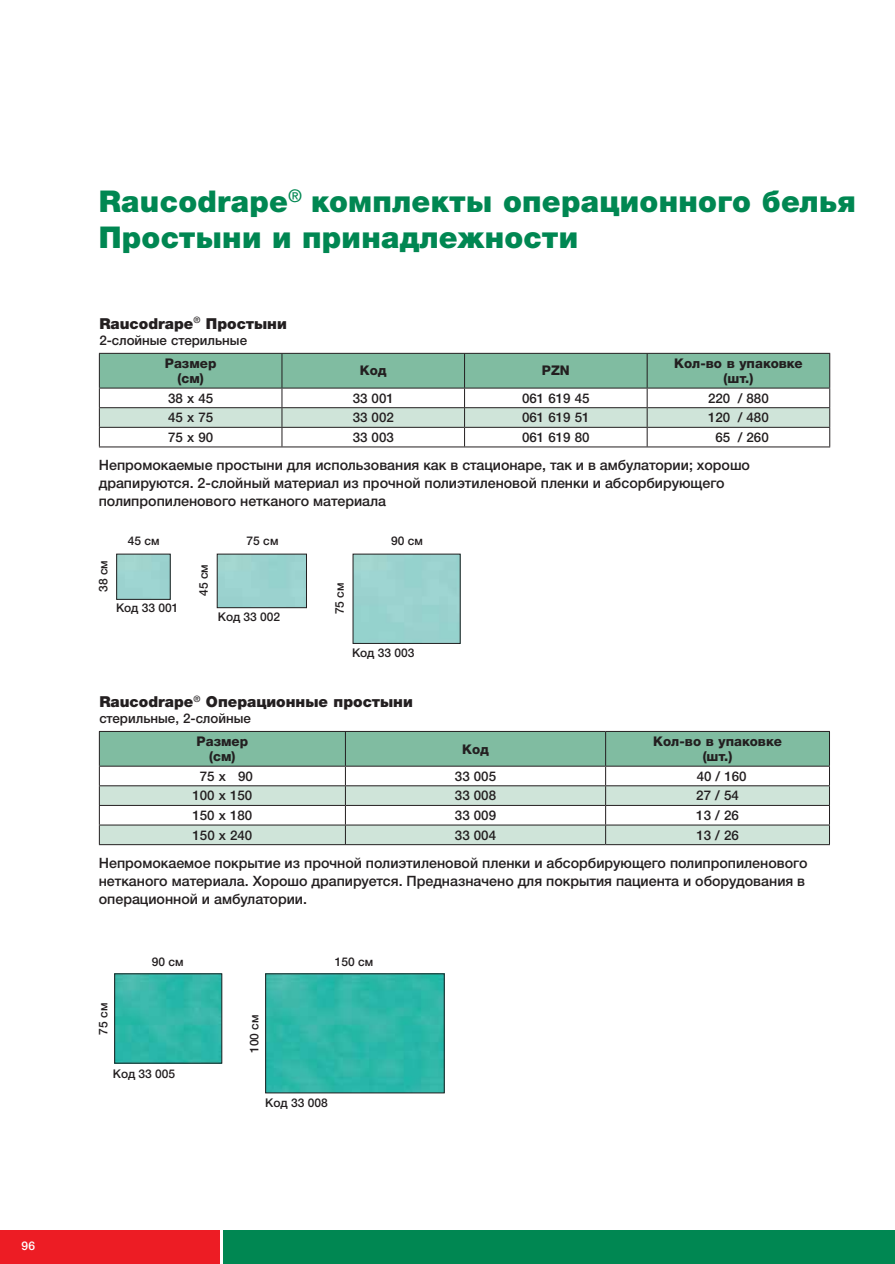
<style>
.page{position:relative;width:895px;height:1264px;background:#fff}
.page>*{position:absolute;margin:0;border:0;box-sizing:border-box;transform-origin:0 0}
.t1{font:900 30px/36px "Helvetica Neue LTW1 G";letter-spacing:.01em;color:#008752}
.t2{font:900 15.15px "Helvetica Neue LTW1 G";color:#231f20}
.t3{font:500 14.25px/18px "Helvetica Neue LTW1 G";color:#231f20}
.t4{font:500 13.35px "Helvetica Neue LTW1 G";color:#231f20}
.t5{font:800 13.35px/15.1px "Helvetica Neue LTW1 G";color:#231f20;text-align:center}
.t6{font:500 12px "Helvetica Neue LTW1 G";color:#231f20}
.t7{font:500 12px "Helvetica Neue LTW1 G";color:#fff}
</style>
<div class="page">
<div style="left:224px;top:1230px;width:671px;height:33px;background:#008752"></div>
<div style="left:0;top:1230px;width:220px;height:33px;background:#ed1c24"></div>
<div style="left:116px;top:554px;width:55px;height:46px;border:1px solid #231f20"></div>
<div style="left:217px;top:554px;width:90px;height:54px;border:1px solid #231f20"></div>
<div style="left:353px;top:554px;width:108px;height:90px;border:1px solid #231f20"></div>
<img style="left:116px;top:975px;width:104px;height:86px">
<div style="left:114px;top:973px;width:108px;height:90px;border:1px solid #231f20"></div>
<img style="left:267px;top:975px;width:176px;height:116px">
<div style="left:265px;top:973px;width:180px;height:120px;border:1px solid #231f20"></div>
<svg style="left:99px;top:353px;width:731px;height:94px"></svg>
<hr style="left:99px;top:388px;width:548px;height:1px;background:#231f20">
<hr style="left:282px;top:407px;width:365px;height:1px;background:#231f20">
<hr style="left:99px;top:427px;width:183px;height:1px;background:#231f20">
<hr style="left:99px;top:844px;width:507px;height:1px;background:#231f20">
<hr style="left:606px;top:844px;width:224px;height:1px;background:#231f20">
<svg style="left:99px;top:731px;width:731px;height:113px"></svg>
<p class="t7" style="left:22px;top:1241px;width:15px">96</p>
<h1 class="t1" style="left:99px;top:183px;width:758px">Raucodrape<sup>®</sup> комплекты операционного белья<br>Простыни и принадлежности</h1>
<p class="t2" style="left:99px;top:314px;width:189px">Raucodrape<sup>®</sup> Простыни</p>
<p class="t4" style="left:99px;top:335px;width:149px">2-слойные стерильные</p>
<p class="t5" style="left:165px;top:357px;width:53px">Размер (см)</p>
<p class="t5" style="left:360px;top:364px;width:28px">Код</p>
<p class="t5" style="left:542px;top:364px;width:29px">PZN</p>
<p class="t5" style="left:674px;top:357px;width:130px">Кол-во в упаковке (шт.)</p>
<p class="t4" style="left:168px;top:393px;width:47px">38 x 45</p>
<p class="t4" style="left:353px;top:393px;width:43px">33 001</p>
<p class="t4" style="left:522px;top:393px;width:69px">061 619 45</p>
<p class="t4" style="left:708px;top:393px;width:62px">220 / 880</p>
<p class="t4" style="left:168px;top:413px;width:47px">45 x 75</p>
<p class="t4" style="left:353px;top:413px;width:43px">33 002</p>
<p class="t4" style="left:522px;top:413px;width:69px">061 619 51</p>
<p class="t4" style="left:708px;top:413px;width:62px">120 / 480</p>
<p class="t4" style="left:168px;top:432px;width:47px">75 x 90</p>
<p class="t4" style="left:353px;top:432px;width:43px">33 003</p>
<p class="t4" style="left:522px;top:432px;width:69px">061 619 80</p>
<p class="t4" style="left:715px;top:432px;width:55px">65 / 260</p>
<p class="t3" style="left:99px;top:457px;width:653px">Непромокаемые простыни для использования как в стационаре, так и в амбулатории; хорошо драпируются. 2-слойный материал из прочной полиэтиленовой пленки и абсорбирующего полипропиленового нетканого материала</p>
<p class="t6" style="left:99px;top:592px;width:33px;rotate:-90deg">38 см</p>
<p class="t6" style="left:128px;top:536px;width:33px">45 см</p>
<p class="t6" style="left:116px;top:604px;width:64px">Код 33 001</p>
<p class="t6" style="left:199px;top:596px;width:33px;rotate:-90deg">45 см</p>
<p class="t6" style="left:247px;top:536px;width:33px">75 см</p>
<p class="t6" style="left:218px;top:612px;width:64px">Код 33 002</p>
<p class="t6" style="left:391px;top:536px;width:33px">90 см</p>
<p class="t6" style="left:335px;top:614px;width:33px;rotate:-90deg">75 см</p>
<p class="t6" style="left:352px;top:648px;width:64px">Код 33 003</p>
<p class="t2" style="left:99px;top:692px;width:315px">Raucodrape<sup>®</sup> Операционные простыни</p>
<p class="t4" style="left:99px;top:713px;width:153px">стерильные, 2-слойные</p>
<p class="t5" style="left:197px;top:735px;width:53px">Размер (см)</p>
<p class="t5" style="left:462px;top:742px;width:28px">Код</p>
<p class="t5" style="left:653px;top:735px;width:130px">Кол-во в упаковке (шт.)</p>
<p class="t4" style="left:200px;top:771px;width:55px">75 x 90</p>
<p class="t4" style="left:455px;top:771px;width:43px">33 005</p>
<p class="t4" style="left:697px;top:771px;width:51px">40 / 160</p>
<p class="t4" style="left:192px;top:791px;width:61px">100 x 150</p>
<p class="t4" style="left:455px;top:791px;width:43px">33 008</p>
<p class="t4" style="left:696px;top:791px;width:44px">27 / 54</p>
<p class="t4" style="left:192px;top:810px;width:61px">150 x 180</p>
<p class="t4" style="left:455px;top:810px;width:43px">33 009</p>
<p class="t4" style="left:696px;top:810px;width:44px">13 / 26</p>
<p class="t4" style="left:192px;top:830px;width:61px">150 x 240</p>
<p class="t4" style="left:455px;top:830px;width:43px">33 004</p>
<p class="t4" style="left:696px;top:830px;width:44px">13 / 26</p>
<p class="t3" style="left:99px;top:855px;width:710px">Непромокаемое покрытие из прочной полиэтиленовой пленки и абсорбирующего полипропиленового нетканого материала. Хорошо драпируется. Предназначено для покрытия пациента и оборудования в операционной и амбулатории.</p>
<p class="t6" style="left:99px;top:1034px;width:33px;rotate:-90deg">75 см</p>
<p class="t6" style="left:152px;top:957px;width:33px">90 см</p>
<p class="t6" style="left:113px;top:1070px;width:64px">Код 33 005</p>
<p class="t6" style="left:335px;top:957px;width:40px">150 см</p>
<p class="t6" style="left:250px;top:1053px;width:40px;rotate:-90deg">100 см</p>
<p class="t6" style="left:265px;top:1098px;width:64px">Код 33 008</p>
</div>
